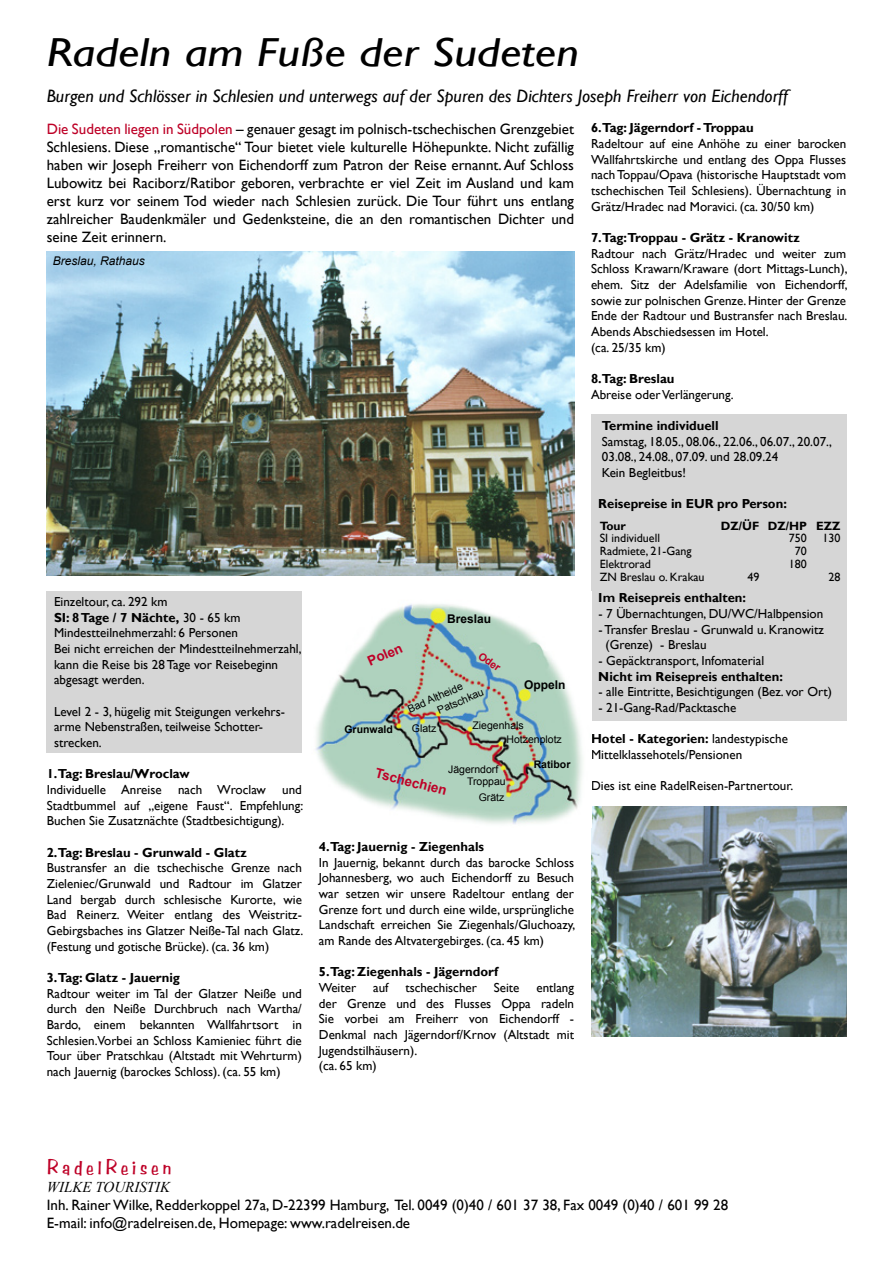
<style>
.page{position:relative;width:893px;height:1263px;background:#fff}
.page>*{position:absolute;margin:0;border:0;box-sizing:border-box;transform-origin:0 0}
.t1{font:italic 40.5px "Gill Sans";color:#000;scale:1.2 1}
.t2{font:21px "Benguiat Frisky ATT";letter-spacing:.17em;color:#be0027}
.t3{font:italic 18px "Gill Sans";color:#000}
.t4{font:15px/18px "Gill Sans";color:#000;text-align:justify}
.t5{font:italic 15px "Times New Roman";color:#000}
.t6{font:700 13.5px "Arial";color:#be0027}
.t7{font:13.05px/15.6px "Gill Sans";color:#000;text-align:justify}
.t8{font:700 13.05px "Gill Sans";color:#000}
.t9{font:12px "Gill Sans";color:#000}
.t10{font:700 12px "Gill Sans";color:#000}
.t11{font:italic 12px "Arial";color:#000}
.t12{font:700 12px "Arial";color:#000}
.t13{font:10.5px "Arial";color:#000}
.t14{font:700 10.5px "Arial";color:#000}
.t15{font:700 10.5px "Arial";color:#be0027}
.s1{color:#be0027}
.s2{font-weight:400}
.s3{font-weight:700}
</style>
<div class="page">
<div style="left:591px;top:414px;width:255px;height:306px;background:#d6d6d6"></div>
<div style="left:47px;top:591px;width:255px;height:162px;background:#d6d6d6"></div>
<img style="left:47px;top:252px;width:527px;height:323px">
<img style="left:591px;top:806px;width:255px;height:231px">
<img style="left:315px;top:604px;width:268px;height:220px">
<p class="t1" style="left:47px;top:29px;width:445px">Radeln am Fuße der Sudeten</p>
<p class="t3" style="left:47px;top:85px;width:743px">Burgen und Schlösser in Schlesien und unterwegs auf der Spuren des Dichters Joseph Freiherr von Eichendorff</p>
<p class="t4" style="left:47px;top:120px;width:529px"><span class="s1">Die Sudeten liegen in Südpolen</span> – genauer gesagt im polnisch-tschechischen Grenzgebiet Schlesiens. Diese „romantische“ Tour bietet viele kulturelle Höhepunkte. Nicht zufällig haben wir Joseph Freiherr von Eichendorff zum Patron der Reise ernannt. Auf Schloss Lubowitz bei Raciborz/Ratibor geboren, verbrachte er viel Zeit im Ausland und kam erst kurz vor seinem Tod wieder nach Schlesien zurück. Die Tour führt uns entlang zahlreicher Baudenkmäler und Gedenksteine, die an den romantischen Dichter und seine Zeit erinnern.</p>
<p class="t11" style="left:53px;top:253px;width:94px">Breslau, Rathaus</p>
<p class="t7" style="left:54px;top:594px;width:115px">Einzeltour, ca. 292 km</p>
<p class="t8" style="left:54px;top:609px;width:188px">SI: 8 Tage / 7 Nächte, <span class="s2">30 - 65 km</span></p>
<p class="t7" style="left:54px;top:625px;width:185px">Mindestteilnehmerzahl: 6 Personen</p>
<p class="t7" style="left:54px;top:641px;width:249px">Bei nicht erreichen der Mindestteilnehmerzahl,</p>
<p class="t7" style="left:54px;top:657px;width:226px">kann die Reise bis 28 Tage vor Reisebeginn</p>
<p class="t7" style="left:54px;top:672px;width:92px">abgesagt werden.</p>
<p class="t7" style="left:54px;top:704px;width:232px">Level 2 - 3, hügelig mit Steigungen verkehrs-</p>
<p class="t7" style="left:54px;top:719px;width:211px">arme Nebenstraßen, teilweise Schotter-</p>
<p class="t7" style="left:54px;top:735px;width:49px">strecken.</p>
<p class="t8" style="left:47px;top:766px;width:144px">1.Tag: Breslau/Wroclaw</p>
<p class="t7" style="left:47px;top:782px;width:116px">Individuelle Anreise</p>
<p class="t7" style="left:178px;top:782px;width:89px">nach Wroclaw</p>
<p class="t7" style="left:47px;top:782px;width:258px;text-indent:235px">und Stadtbummel auf „eigene Faust“. Empfehlung:<br>Buchen Sie Zusatznächte (Stadtbesichtigung).</p>
<p class="t8" style="left:47px;top:844px;width:202px">2.Tag: Breslau - Grunwald - Glatz</p>
<p class="t7" style="left:47px;top:860px;width:258px">Bustransfer an die tschechische Grenze nach Zieleniec/Grunwald und Radtour im Glatzer Land bergab durch schlesische Kurorte, wie Bad Reinerz. Weiter entlang des Weistritz-Gebirgsbaches ins Glatzer Neiße-Tal nach Glatz. (Festung und gotische Brücke). (ca. 36 km)</p>
<p class="t8" style="left:47px;top:970px;width:135px">3.Tag: Glatz - Jauernig</p>
<p class="t7" style="left:47px;top:986px;width:257px">Radtour weiter im Tal der Glatzer Neiße und durch den Neiße Durchbruch nach Wartha/ Bardo, einem bekannten Wallfahrtsort in Schlesien.Vorbei an Schloss Kamieniec führt die Tour über Pratschkau (Altstadt mit Wehrturm) nach Jauernig (barockes Schloss). (ca. 55 km)</p>
<p class="t6" style="left:365px;top:653px;width:38px;rotate:-24deg">Polen</p>
<p class="t12" style="left:447px;top:610px;width:46px">Breslau</p>
<p class="t15" style="left:483px;top:649px;width:26px;rotate:35deg">Oder</p>
<p class="t13" style="left:405px;top:703px;width:60px;rotate:-24deg">Bad Altheide</p>
<p class="t13" style="left:435px;top:704px;width:51px;rotate:-22deg">Patschkau</p>
<p class="t12" style="left:524px;top:676px;width:43px">Oppeln</p>
<p class="t14" style="left:344px;top:723px;width:50px">Grunwald</p>
<p class="t13" style="left:412px;top:721px;width:26px">Glatz</p>
<p class="t13" style="left:472px;top:718px;width:53px">Ziegenhals</p>
<p class="t13" style="left:506px;top:733px;width:57px">Hotzenplotz</p>
<p class="t13" style="left:448px;top:762px;width:52px">Jägerndorf</p>
<p class="t6" style="left:378px;top:764px;width:75px;rotate:14deg">Tschechien</p>
<p class="t13" style="left:467px;top:774px;width:40px">Troppau</p>
<p class="t13" style="left:479px;top:791px;width:27px">Grätz</p>
<p class="t14" style="left:534px;top:757px;width:38px">Ratibor</p>
<p class="t8" style="left:319px;top:839px;width:167px">4.Tag: Jauernig - Ziegenhals</p>
<p class="t7" style="left:319px;top:855px;width:258px">In Jauernig, bekannt durch das barocke Schloss Johannesberg, wo auch Eichendorff zu Besuch war setzen wir unsere Radeltour entlang der Grenze fort und durch eine wilde, ursprüngliche Landschaft erreichen Sie Ziegenhals/Gluchoazy, am Rande des Altvatergebirges. (ca. 45 km)</p>
<p class="t8" style="left:319px;top:964px;width:181px">5.Tag: Ziegenhals - Jägerndorf</p>
<p class="t7" style="left:319px;top:980px;width:39px">Weiter</p>
<p class="t7" style="left:373px;top:980px;width:17px">auf</p>
<p class="t7" style="left:405px;top:980px;width:73px">tschechischer</p>
<p class="t7" style="left:494px;top:980px;width:27px">Seite</p>
<p class="t7" style="left:319px;top:980px;width:257px;text-indent:217px">entlang der Grenze und des Flusses Oppa radeln Sie vorbei am Freiherr von Eichendorff - Denkmal nach Jägerndorf/Krnov (Altstadt mit Jugendstilhäusern).</p>
<p class="t7" style="left:319px;top:1058px;width:59px">(ca. 65 km)</p>
<p class="t8" style="left:591px;top:120px;width:164px">6.Tag: Jägerndorf - Troppau</p>
<p class="t7" style="left:591px;top:136px;width:257px">Radeltour auf eine Anhöhe zu einer barocken Wallfahrtskirche und entlang des Oppa Flusses nach Toppau/Opava (historische Hauptstadt vom tschechischen Teil Schlesiens). Übernachtung in Grätz/Hradec nad Moravici. (ca. 30/50 km)</p>
<p class="t8" style="left:591px;top:230px;width:210px">7.Tag:Troppau - Grätz - Kranowitz</p>
<p class="t7" style="left:591px;top:246px;width:258px">Radtour nach Grätz/Hradec und weiter zum Schloss Krawarn/Kraware (dort Mittags-Lunch), ehem. Sitz der Adelsfamilie von Eichendorff, sowie zur polnischen Grenze. Hinter der Grenze Ende der Radtour und Bustransfer nach Breslau.<br>Abends Abschiedsessen im Hotel.</p>
<p class="t7" style="left:591px;top:340px;width:76px">(ca. 25/35 km)</p>
<p class="t8" style="left:591px;top:371px;width:85px">8.Tag: Breslau</p>
<p class="t7" style="left:591px;top:387px;width:144px">Abreise oder Verlängerung.</p>
<p class="t8" style="left:602px;top:418px;width:118px">Termine individuell</p>
<p class="t7" style="left:602px;top:434px;width:231px">Samstag, 18.05., 08.06., 22.06., 06.07., 20.07.,</p>
<p class="t7" style="left:602px;top:449px;width:178px">03.08., 24.08., 07.09. und 28.09.24<br>Kein Begleitbus!</p>
<p class="t8" style="left:598px;top:496px;width:190px">Reisepreise in EUR pro Person:</p>
<p class="t10" style="left:600px;top:518px;width:28px">Tour</p>
<p class="t10" style="left:721px;top:518px;width:40px">DZ/ÜF</p>
<p class="t10" style="left:768px;top:518px;width:41px">DZ/HP</p>
<p class="t10" style="left:816px;top:518px;width:26px">EZZ</p>
<p class="t9" style="left:600px;top:531px;width:62px">SI individuell</p>
<p class="t9" style="left:789px;top:531px;width:19px">750</p>
<p class="t9" style="left:823px;top:531px;width:19px">130</p>
<p class="t9" style="left:600px;top:544px;width:93px">Radmiete, 21-Gang</p>
<p class="t9" style="left:795px;top:544px;width:13px">70</p>
<p class="t9" style="left:600px;top:557px;width:53px">Elektrorad</p>
<p class="t9" style="left:789px;top:557px;width:19px">180</p>
<p class="t9" style="left:600px;top:569px;width:106px">ZN Breslau o. Krakau</p>
<p class="t9" style="left:747px;top:569px;width:13px">49</p>
<p class="t9" style="left:829px;top:569px;width:13px">28</p>
<p class="t8" style="left:598px;top:590px;width:149px">Im Reisepreis enthalten:</p>
<p class="t7" style="left:598px;top:606px;width:227px">- 7 Übernachtungen, DU/WC/Halbpension</p>
<p class="t7" style="left:598px;top:621px;width:227px">- Transfer Breslau - Grunwald u. Kranowitz</p>
<p class="t7" style="left:606px;top:637px;width:103px">(Grenze) - Breslau</p>
<p class="t7" style="left:598px;top:653px;width:167px">- Gepäcktransport, Infomaterial</p>
<p class="t8" style="left:598px;top:668px;width:186px">Nicht im Reisepreis enthalten:</p>
<p class="t7" style="left:598px;top:684px;width:235px">- alle Eintritte, Besichtigungen (Bez. vor Ort)</p>
<p class="t7" style="left:598px;top:700px;width:140px">- 21-Gang-Rad/Packtasche</p>
<p class="t7" style="left:591px;top:731px;width:198px"><span class="s3">Hotel - Kategorien:</span> landestypische<br>Mittelklassehotels/Pensionen</p>
<p class="t7" style="left:591px;top:778px;width:204px">Dies ist eine RadelReisen-Partnertour.</p>
<p class="t2" style="left:47px;top:1154px;width:126px">RadelReisen</p>
<p class="t5" style="left:47px;top:1176px;width:125px">WILKE TOURISTIK</p>
<p class="t4" style="left:47px;top:1196px;width:683px">Inh. Rainer Wilke, Redderkoppel 27a, D-22399 Hamburg, Tel. 0049 (0)40 / 601 37 38, Fax 0049 (0)40 / 601 99 28</p>
<p class="t4" style="left:47px;top:1214px;width:365px">E-mail: info@radelreisen.de, Homepage: www.radelreisen.de</p>
</div>
